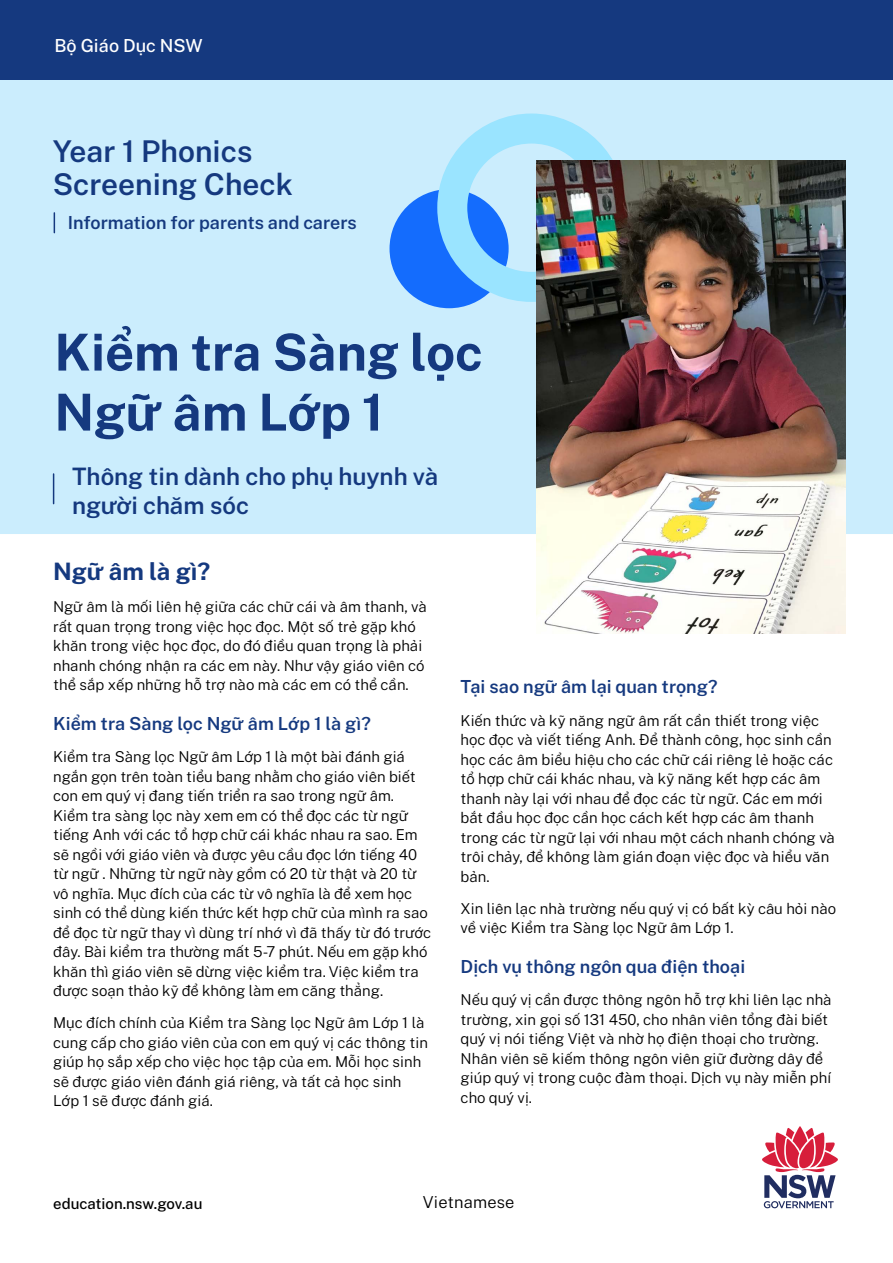
<style>
.page{position:relative;width:893px;height:1263px;background:#fff}
.page>*{position:absolute;margin:0;border:0;box-sizing:border-box;transform-origin:0 0}
.t1{font:700 51px/60px "Public Sans";color:#15397f}
.t2{font:600 30px/33px "Public Sans";color:#15397f}
.t3{font:600 24px/28.8px "Public Sans";color:#15397f}
.t4{font:700 24px "Public Sans";letter-spacing:-.005em;color:#15397f}
.t5{font:600 18px "Public Sans";color:#15397f}
.t6{font:500 18px "Public Sans";color:#fff}
.t7{font:300 16.5px "Public Sans";letter-spacing:.01em;color:#000}
.Body{font:300 15px/19.5px "Public Sans";color:#000}
.t8{font:500 15px "Public Sans";color:#000}
</style>
<div class="page">
<div style="left:0;top:79px;width:893px;height:456px;background:#cbedfd"></div>
<div style="left:390px;top:189px;width:119px;height:119px;background:#146cfd;border-radius:50%"></div>
<div style="left:437px;top:114px;width:189px;height:188px;border:30px solid #9ae4ff;border-radius:50%"></div>
<div style="left:0;top:0;width:893px;height:79px;background:#15397f"></div>
<svg style="left:762px;top:1126px;width:76px;height:82px"></svg>
<svg style="left:54px;top:213px;width:1px;height:20px"></svg>
<hr style="left:53px;top:474px;width:1px;height:30px;background:#15397f">
<img style="left:537px;top:161px;width:309px;height:472px">
<p class="t6" style="left:54px;top:32px;width:150px">Bộ Giáo Dục NSW</p>
<h2 class="t2" style="left:53px;top:132px;width:242px">Year 1 Phonics<br>Screening Check</h2>
<p class="t5" style="left:68px;top:210px;width:291px">Information for parents and carers</p>
<h1 class="t1" style="left:54px;top:319px;width:430px">Kiểm tra Sàng lọc<br>Ngữ âm Lớp 1</h1>
<h2 class="t3" style="left:72px;top:460px;width:368px">Thông tin dành cho phụ huynh và người chăm sóc</h2>
<h3 class="t4" style="left:53px;top:554px;width:158px">Ngữ âm là gì?</h3>
<p class="Body" style="left:53px;top:596px;width:375px">Ngữ âm là mối liên hệ giữa các chữ cái và âm thanh, và rất quan trọng trong việc học đọc. Một số trẻ gặp khó khăn trong việc học đọc, do đó điều quan trọng là phải nhanh chóng nhận ra các em này. Như vậy giáo viên có thể sắp xếp những hỗ trợ nào mà các em có thể cần.</p>
<h4 class="t5" style="left:53px;top:710px;width:319px">Kiểm tra Sàng lọc Ngữ âm Lớp 1 là gì?</h4>
<p class="Body" style="left:53px;top:746px;width:380px">Kiểm tra Sàng lọc Ngữ âm Lớp 1 là một bài đánh giá ngắn gọn trên toàn tiểu bang nhằm cho giáo viên biết con em quý vị đang tiến triển ra sao trong ngữ âm.<br>Kiểm tra sàng lọc này xem em có thể đọc các từ ngữ tiếng Anh với các tổ hợp chữ cái khác nhau ra sao. Em sẽ ngồi với giáo viên và được yêu cầu đọc lớn tiếng 40 từ ngữ . Những từ ngữ này gồm có 20 từ thật và 20 từ vô nghĩa. Mục đích của các từ vô nghĩa là để xem học sinh có thể dùng kiến thức kết hợp chữ của mình ra sao để đọc từ ngữ thay vì dùng trí nhớ vì đã thấy từ đó trước đây. Bài kiểm tra thường mất 5-7 phút. Nếu em gặp khó khăn thì giáo viên sẽ dừng việc kiểm tra. Việc kiểm tra được soạn thảo kỹ để không làm em căng thẳng.</p>
<p class="Body" style="left:53px;top:1012px;width:376px">Mục đích chính của Kiểm tra Sàng lọc Ngữ âm Lớp 1 là cung cấp cho giáo viên của con em quý vị các thông tin giúp họ sắp xếp cho việc học tập của em. Mỗi học sinh sẽ được giáo viên đánh giá riêng, và tất cả học sinh Lớp 1 sẽ được đánh giá.</p>
<h4 class="t5" style="left:461px;top:674px;width:258px">Tại sao ngữ âm lại quan trọng?</h4>
<p class="Body" style="left:461px;top:709px;width:376px">Kiến thức và kỹ năng ngữ âm rất cần thiết trong việc học đọc và viết tiếng Anh. Để thành công, học sinh cần học các âm biểu hiệu cho các chữ cái riêng lẻ hoặc các tổ hợp chữ cái khác nhau, và kỹ năng kết hợp các âm thanh này lại với nhau để đọc các từ ngữ. Các em mới bắt đầu học đọc cần học cách kết hợp các âm thanh trong các từ ngữ lại với nhau một cách nhanh chóng và trôi chảy, để không làm gián đoạn việc đọc và hiểu văn bản.</p>
<p class="Body" style="left:461px;top:898px;width:377px">Xin liên lạc nhà trường nếu quý vị có bất kỳ câu hỏi nào về việc Kiểm tra Sàng lọc Ngữ âm Lớp 1.</p>
<h4 class="t5" style="left:461px;top:953px;width:286px">Dịch vụ thông ngôn qua điện thoại</h4>
<p class="Body" style="left:461px;top:989px;width:373px">Nếu quý vị cần được thông ngôn hỗ trợ khi liên lạc nhà trường, xin gọi số 131 450, cho nhân viên tổng đài biết quý vị nói tiếng Việt và nhờ họ điện thoại cho trường.<br>Nhân viên sẽ kiếm thông ngôn viên giữ đường dây để giúp quý vị trong cuộc đàm thoại. Dịch vụ này miễn phí cho quý vị.</p>
<p class="t8" style="left:53px;top:1192px;width:151px">education.nsw.gov.au</p>
<p class="t7" style="left:423px;top:1190px;width:93px">Vietnamese</p>
</div>
